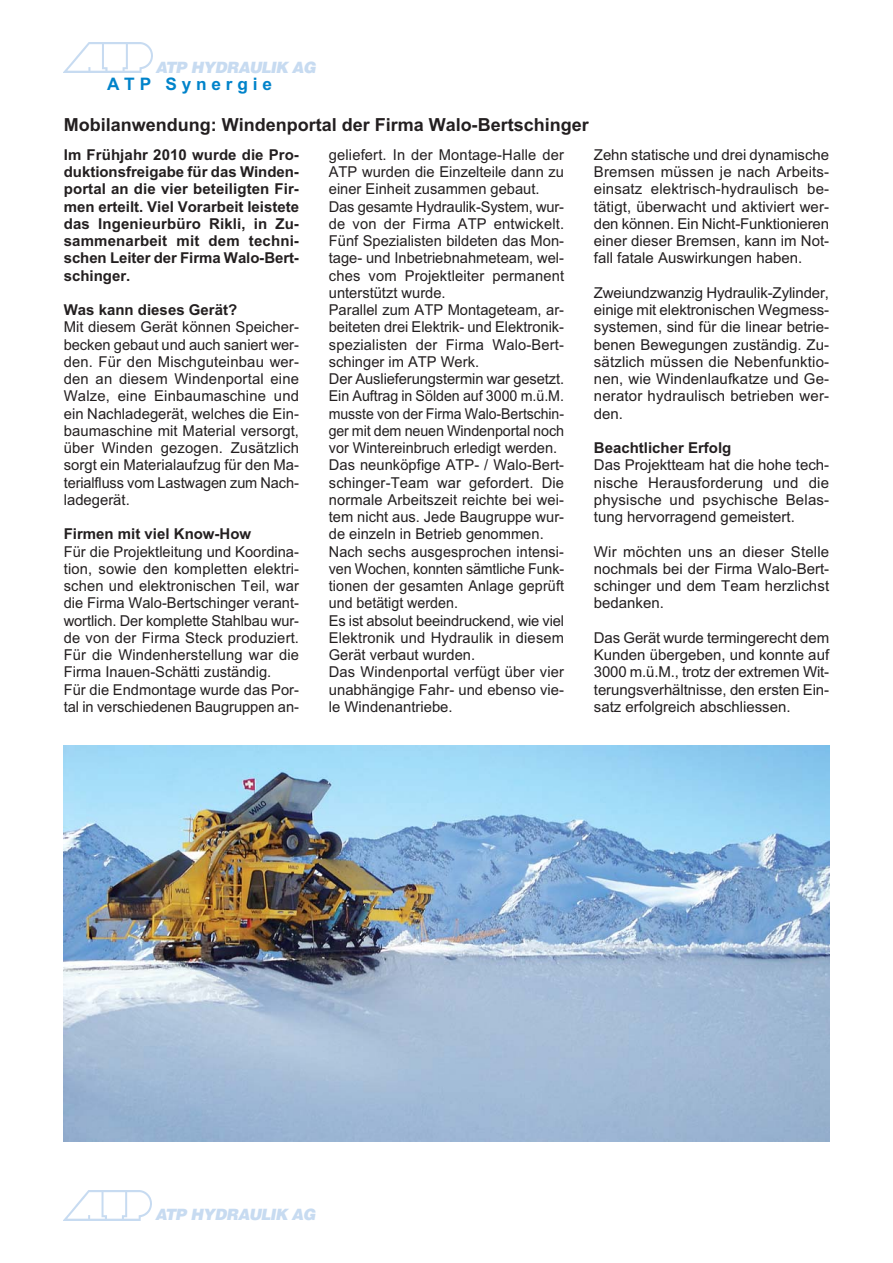
<style>
.page{position:relative;width:893px;height:1263px;background:#fff}
.page>*{position:absolute;margin:0;border:0;box-sizing:border-box;transform-origin:0 0}
.t1{font:700 18px "Arial";color:#231f20}
.t2{font:700 17.25px "Arial";color:#0083ca}
.t3{font:italic 900 15.6px "Helvetica";letter-spacing:-.055em;color:#c7dbf1}
.t4{font:15px/17.2px "Arial";color:#231f20;text-align:justify}
.t5{font:700 15px/17.2px "Arial";color:#231f20;text-align:justify}
</style>
<div class="page">
<img style="left:64px;top:43px;width:88px;height:30px">
<img style="left:63px;top:1190px;width:89px;height:30px">
<img style="left:64px;top:746px;width:765px;height:395px">
<p class="t3" style="left:156px;top:61px;width:162px">ATP HYDRAULIK AG</p>
<p class="t2" style="left:107px;top:78px;width:166px">A T P S y n e r g i e</p>
<p class="t1" style="left:64px;top:118px;width:527px">Mobilanwendung: Windenportal der Firma Walo-Bertschinger</p>
<p class="t5" style="left:64px;top:147px;width:237px">Im Frühjahr 2010 wurde die Pro&shy;duktionsfreigabe für das Winden&shy;portal an die vier beteiligten Fir&shy;men erteilt. Viel Vorarbeit leistete das Ingenieurbüro Rikli, in Zu&shy;sammenarbeit mit dem techni&shy;schen Leiter der Firma Walo-Bert&shy;schinger.</p>
<p class="t5" style="left:64px;top:303px;width:175px">Was kann dieses Gerät?</p>
<p class="t4" style="left:64px;top:320px;width:237px">Mit diesem Gerät können Speicher&shy;becken gebaut und auch saniert wer - den. Für den Mischguteinbau wer&shy;den an diesem Windenportal eine Walze, eine Einbaumaschine und ein Nachladegerät, welches die Ein&shy;baumaschine mit Material versorgt, über Winden gezogen. Zusätzlich sorgt ein Materialaufzug für den Ma&shy;terialfluss vom Lastwagen zum Nach&shy;ladegerät.</p>
<p class="t5" style="left:64px;top:527px;width:189px">Firmen mit viel Know-How</p>
<p class="t4" style="left:64px;top:544px;width:237px;text-align:left">Für die Projektleitung und Koordina&shy;tion, sowie den kompletten elektri&shy;schen und elektronischen Teil, war die Firma Walo-Bertschinger verant&shy;wortlich. Der komplette Stahlbau wur - de von der Firma Steck produziert.<br>Für die Windenherstellung war die Firma Inauen-Schätti zuständig.<br>Für die Endmontage wurde das Por&shy;tal in verschiedenen Baugruppen an-</p>
<p class="t4" style="left:329px;top:147px;width:237px;text-align:left">geliefert. In der Montage-Halle der ATP wurden die Einzelteile dann zu einer Einheit zusammen gebaut.<br>Das gesamte Hydraulik-System, wur - de von der Firma ATP entwickelt.<br>Fünf Spezialisten bildeten das Mon&shy;tage- und Inbetriebnahmeteam, wel&shy;ches vom Projektleiter permanent unterstützt wurde.<br>Parallel zum ATP Montageteam, ar&shy;bei teten drei Elektrik- und Elektronik - spe zialisten der Firma Walo-Bert&shy;schinger im ATP Werk.<br>Der Auslieferungstermin war gesetzt.<br>Ein Auftrag in Sölden auf 3000 m.ü.M. musste von der Firma Walo-Bertschin - ger mit dem neuen Windenportal noch vor Wintereinbruch erledigt werden.<br>Das neunköpfige ATP- / Walo-Bert&shy;schinger-Team war gefordert. Die normale Arbeitszeit reichte bei wei&shy;tem nicht aus. Jede Baugruppe wur&shy;de einzeln in Betrieb genommen.<br>Nach sechs ausgesprochen intensi&shy;ven Wochen, konnten sämtliche Funk - tionen der gesamten Anlage geprüft und betätigt werden.<br>Es ist absolut beeindruckend, wie viel Elektronik und Hydraulik in diesem Gerät verbaut wurden.<br>Das Windenportal verfügt über vier unabhängige Fahr- und ebenso vie - le Windenantriebe.</p>
<p class="t4" style="left:594px;top:147px;width:237px">Zehn statische und drei dynamische Bremsen müssen je nach Arbeits&shy;einsatz elektrisch-hydraulisch be - tätigt, überwacht und aktiviert wer&shy;den können. Ein Nicht-Funktionieren einer dieser Bremsen, kann im Not&shy;fall fatale Auswirkungen haben.</p>
<p class="t4" style="left:594px;top:285px;width:237px">Zweiundzwanzig Hydraulik-Zylinder, einige mit elektronischen Wegmess&shy;systemen, sind für die linear betrie&shy;benen Bewegungen zuständig. Zu&shy;sätzlich müssen die Nebenfunktio&shy;nen, wie Windenlaufkatze und Ge&shy;nerator hydraulisch betrieben wer&shy;den.</p>
<p class="t5" style="left:594px;top:441px;width:139px">Beachtlicher Erfolg</p>
<p class="t4" style="left:594px;top:458px;width:237px">Das Projektteam hat die hohe tech&shy;nische Herausforderung und die physische und psychische Belas - tung hervorragend gemeistert.</p>
<p class="t4" style="left:594px;top:544px;width:237px">Wir möchten uns an dieser Stelle nochmals bei der Firma Walo-Bert&shy;schinger und dem Team herzlichst bedanken.</p>
<p class="t4" style="left:594px;top:630px;width:237px">Das Gerät wurde termingerecht dem Kunden übergeben, und konnte auf 3000 m.ü.M., trotz der extremen Wit&shy;terungsverhältnisse, den ersten Ein&shy;satz erfolgreich abschliessen.</p>
<p class="t3" style="left:155px;top:1209px;width:162px">ATP HYDRAULIK AG</p>
</div>
